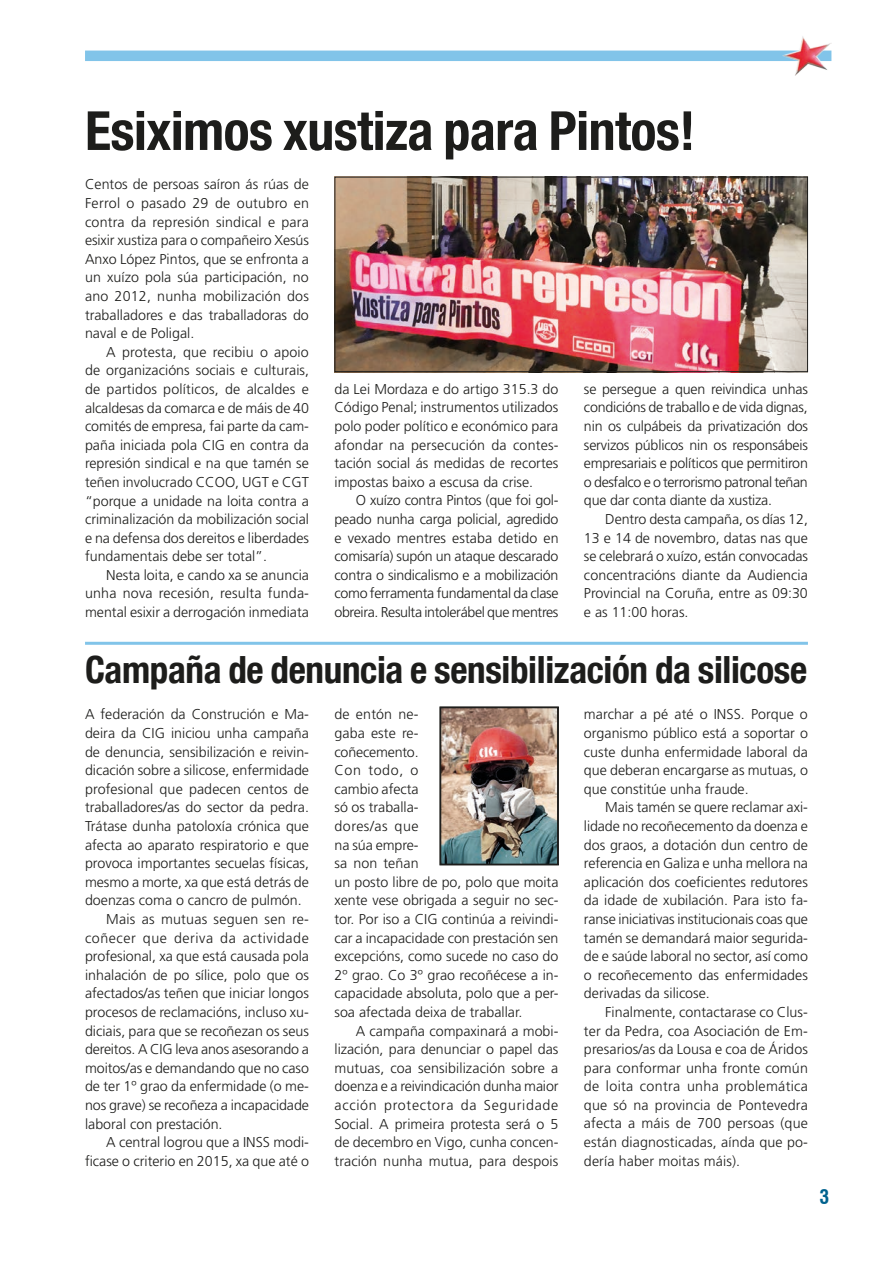
<style>
.page{position:relative;width:893px;height:1263px;background:#fff}
.page>*{position:absolute;margin:0;border:0;box-sizing:border-box;transform-origin:0 0}
.t1{font:700 condensed 54px "Helvetica Neue LT Com";letter-spacing:-.01em;color:#1d1d1b}
.t2{font:700 condensed 37.5px "Helvetica Neue LT Com";letter-spacing:-.01em;color:#1d1d1b}
.t3{font:700 condensed 19.5px "Swiss 721 BT";color:#00628e}
.t4{font:300 14.25px/18.6px "Frutiger LT Std";color:#1d1d1b;text-align:justify}
.t5{font:300 14.25px "Frutiger LT Std";letter-spacing:.04em;color:#1d1d1b}
</style>
<div class="page">
<div style="left:85px;top:51px;width:746px;height:10px;background:#81c4e9"></div>
<img style="left:783px;top:36px;width:48px;height:39px">
<img style="left:336px;top:179px;width:470px;height:191px">
<div style="left:334px;top:177px;width:474px;height:195px;border:1px solid #1d1d1b"></div>
<hr style="left:85px;top:642px;width:723px;height:3px;background:#81c4e9">
<img style="left:443px;top:710px;width:113px;height:152px">
<div style="left:440px;top:707px;width:118px;height:158px;border:1px solid #1d1d1b"></div>
<div style="left:441px;top:708px;width:117px;height:156px;border:1px solid #1d1d1b"></div>
<h1 class="t1" style="left:85px;top:98px;width:612px">Esiximos xustiza para Pintos!</h1>
<p class="t4" style="left:85px;top:175px;width:226px">Centos de persoas saíron ás rúas de Ferrol o pasado 29 de outubro en contra da represión sindical e para esixir xustiza para o compañeiro Xesús Anxo López Pintos, que se enfronta a un xuízo pola súa participación, no ano 2012, nunha mobilización dos traballadores e das traballadoras do naval e de Poligal.</p>
<p class="t4" style="left:85px;top:343px;width:226px;text-indent:21px">A protesta, que recibiu o apoio de organizacións sociais e culturais, de partidos políticos, de alcaldes e alcaldesas da comarca e de máis de 40 comités de empresa, fai parte da cam&shy;paña iniciada pola CIG en contra da represión sindical e na que tamén se teñen involucrado CCOO, UGT e CGT “porque a unidade na loita contra a criminalización da mobilización social e na defensa dos dereitos e liberdades fundamentais debe ser total”.</p>
<p class="t4" style="left:85px;top:566px;width:225px;text-indent:21px">Nesta loita, e cando xa se anuncia unha nova recesión, resulta funda&shy;mental esixir a derrogación inmediata</p>
<p class="t4" style="left:584px;top:380px;width:226px">se persegue a quen reivindica unhas condicións de traballo e de vida dignas, nin os culpábeis da privatización dos servizos públicos nin os responsábeis empresariais e políticos que permitiron o desfalco e o terrorismo patronal teñan que dar conta diante da xustiza.</p>
<p class="t4" style="left:584px;top:510px;width:226px;text-indent:21px">Dentro desta campaña, os días 12, 13 e 14 de novembro, datas nas que se celebrará o xuízo, están convocadas concentracións diante da Audiencia Provincial na Coruña, entre as 09:30 e as 11:00 horas.</p>
<h2 class="t2" style="left:85px;top:647px;width:724px">Campaña de denuncia e sensibilización da silicose</h2>
<p class="t4" style="left:85px;top:705px;width:225px">A federación da Construción e Ma-</p>
<p class="t4" style="left:85px;top:724px;width:225px">deira da CIG iniciou unha campaña</p>
<p class="t4" style="left:85px;top:743px;width:225px">de denuncia, sensibilización e reivin-</p>
<p class="t4" style="left:85px;top:761px;width:226px">dicación sobre a silicose, enfermidade</p>
<p class="t4" style="left:85px;top:780px;width:225px">profesional que padecen centos de</p>
<p class="t4" style="left:85px;top:798px;width:225px">traballadores/as do sector da pedra.</p>
<p class="t4" style="left:85px;top:817px;width:225px">Trátase dunha patoloxía crónica que</p>
<p class="t4" style="left:85px;top:836px;width:225px">afecta ao aparato respiratorio e que</p>
<p class="t4" style="left:85px;top:854px;width:225px">provoca importantes secuelas físicas,</p>
<p class="t4" style="left:85px;top:873px;width:225px">mesmo a morte, xa que está detrás de</p>
<p class="t4" style="left:85px;top:891px;width:218px">doenzas coma o cancro de pulmón.</p>
<p class="t4" style="left:106px;top:910px;width:204px">Mais as mutuas seguen sen re-</p>
<p class="t5" style="left:85px;top:930px;width:225px">coñecer que deriva da actividade</p>
<p class="t4" style="left:85px;top:947px;width:225px">profesional, xa que está causada pola</p>
<p class="t4" style="left:85px;top:966px;width:225px">inhalación de po sílice, polo que os</p>
<p class="t4" style="left:85px;top:984px;width:225px">afectados/as teñen que iniciar longos</p>
<p class="t4" style="left:85px;top:1003px;width:225px">procesos de reclamacións, incluso xu-</p>
<p class="t4" style="left:85px;top:1022px;width:225px">diciais, para que se recoñezan os seus</p>
<p class="t4" style="left:85px;top:1040px;width:225px">dereitos. A CIG leva anos asesorando a</p>
<p class="t4" style="left:85px;top:1059px;width:225px">moitos/as e demandando que no caso</p>
<p class="t4" style="left:85px;top:1077px;width:225px">de ter 1º grao da enfermidade (o me-</p>
<p class="t4" style="left:85px;top:1096px;width:225px">nos grave) se recoñeza a incapacidade</p>
<p class="t4" style="left:85px;top:1115px;width:139px">laboral con prestación.</p>
<p class="t4" style="left:106px;top:1133px;width:204px">A central logrou que a INSS modi-</p>
<p class="t4" style="left:85px;top:1152px;width:225px">ficase o criterio en 2015, xa que até o</p>
<p class="t4" style="left:334px;top:380px;width:225px">da Lei Mordaza e do artigo 315.3 do Código Penal; instrumentos utilizados polo poder político e económico para afondar na persecución da contes&shy;tación social ás medidas de recortes impostas baixo a escusa da crise.</p>
<p class="t4" style="left:334px;top:491px;width:226px;text-indent:21px">O xuízo contra Pintos (que foi gol&shy;peado nunha carga policial, agredido e vexado mentres estaba detido en comisaría) supón un ataque descarado contra o sindicalismo e a mobilización como ferramenta fundamental da clase obreira. Resulta intolerábel que mentres</p>
<p class="t4" style="left:584px;top:705px;width:225px">marchar a pé até o INSS. Porque o organismo público está a soportar o custe dunha enfermidade laboral da que deberan encargarse as mutuas, o que constitúe unha fraude.</p>
<p class="t4" style="left:584px;top:798px;width:226px;text-indent:21px">Mais tamén se quere reclamar axi&shy;lidade no recoñecemento da doenza e dos graos, a dotación dun centro de referencia en Galiza e unha mellora na aplicación dos coeficientes redutores da idade de xubilación. Para isto fa&shy;ranse iniciativas institucionais coas que tamén se demandará maior segurida&shy;de e saúde laboral no sector, así como o recoñecemento das enfermidades derivadas da silicose.</p>
<p class="t4" style="left:584px;top:1003px;width:226px;text-indent:21px">Finalmente, contactarase co Clus&shy;ter da Pedra, coa Asociación de Em&shy;presarios/as da Lousa e coa de Áridos para conformar unha fronte común de loita contra unha problemática que só na provincia de Pontevedra afecta a máis de 700 persoas (que están diagnosticadas, aínda que po&shy;dería haber moitas máis).</p>
<p class="t4" style="left:334px;top:705px;width:225px;text-align:left">de entón ne-<br>gaba este re-<br>coñecemento.<br>Con todo, o<br>cambio afecta<br>só os traballa-<br>dores/as que<br>na súa empre-<br>sa non teñan<br>un posto libre de po, polo que moita xente vese obrigada a seguir no sec&shy;tor. Por iso a CIG continúa a reivindi&shy;car a incapacidade con prestación sen excepcións, como sucede no caso do<br>2º grao. Co 3º grao recoñécese a in&shy;capacidade absoluta, polo que a per&shy;soa afectada deixa de traballar.</p>
<p class="t4" style="left:334px;top:1021px;width:225px;text-indent:21px">A campaña compaxinará a mobi&shy;lización, para denunciar o papel das mutuas, coa sensibilización sobre a doenza e a reivindicación dunha maior acción protectora da Seguridade Social. A primeira protesta será o 5 de decembro en Vigo, cunha concen&shy;tración nunha mutua, para despois</p>
<h3 class="t3" style="left:819px;top:1186px;width:11px">3</h3>
</div>
